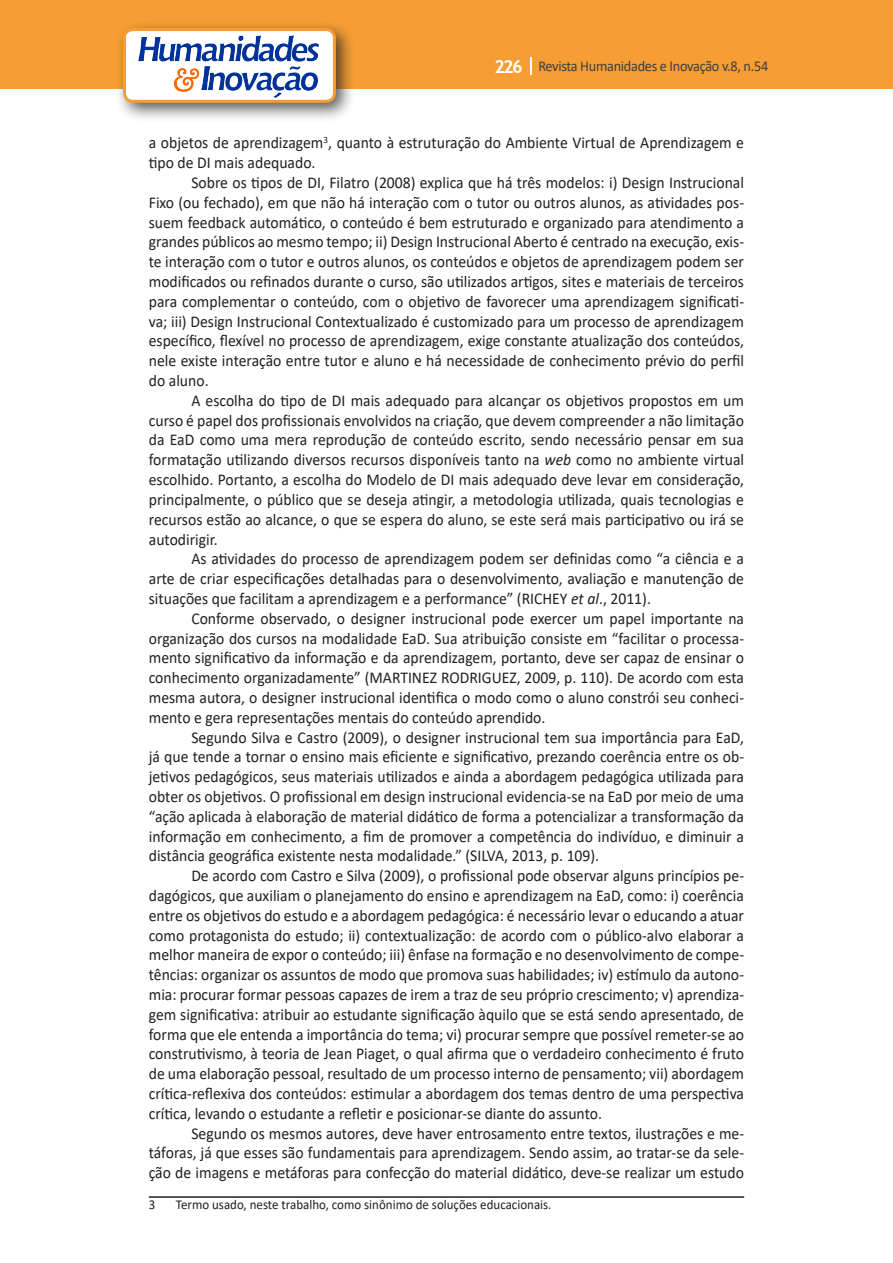
<style>
.page{position:relative;width:893px;height:1263px;background:#fff}
.page>*{position:absolute;margin:0;border:0;box-sizing:border-box;transform-origin:0 0}
.Texto{font:16.5px/19.8px "Calibri";color:#231f20;text-align:justify;scale:.95 1}
.t1{font:15px "Calibri";letter-spacing:-.02em;color:#3e3e3f;scale:.95 1}
.Rodapé{font:13.5px "Calibri";color:#231f20;scale:.96 1}
.s1{font-family:"Trebuchet MS";font-weight:700;font-size:18px;color:#fff}
.s2{font-style:italic}
</style>
<div class="page">
<div style="left:0;top:0;width:893px;height:88px;background:#f69e34"></div>
<svg style="left:530px;top:57px;width:2px;height:18px"></svg>
<div style="left:115px;top:20px;width:241px;height:103px;background:#231f20;opacity:.75"></div>
<div style="left:125px;top:30px;width:209px;height:71px;background:#fff;border-radius:9px"></div>
<img style="left:138px;top:35px;width:181px;height:62px">
<div style="left:123px;top:28px;width:213px;height:75px;border:3px solid #f69e34;border-radius:9px"></div>
<hr style="left:149px;top:1196px;width:595px;height:2px;background:#231f20">
<p class="t1" style="left:495px;top:56px;width:290px"><span class="s1">226</span> Revista Humanidades e Inovação v.8, n.54</p>
<p class="Texto" style="left:149px;top:133px;width:628px">a objetos de aprendizagem<sup>3</sup>, quanto à estruturação do Ambiente Virtual de Aprendizagem e tipo de DI mais adequado.</p>
<p class="Texto" style="left:149px;top:172px;width:628px;text-indent:43px">Sobre os tipos de DI, Filatro (2008) explica que há três modelos: i) Design Instrucional Fixo (ou fechado), em que não há interação com o tutor ou outros alunos, as atividades pos&shy;suem feedback automático, o conteúdo é bem estruturado e organizado para atendimento a grandes públicos ao mesmo tempo; ii) Design Instrucional Aberto é centrado na execução, exis&shy;te interação com o tutor e outros alunos, os conteúdos e objetos de aprendizagem podem ser modificados ou refinados durante o curso, são utilizados artigos, sites e materiais de terceiros para complementar o conteúdo, com o objetivo de favorecer uma aprendizagem significati&shy;va; iii) Design Instrucional Contextualizado é customizado para um processo de aprendizagem específico, flexível no processo de aprendizagem, exige constante atualização dos conteúdos, nele existe interação entre tutor e aluno e há necessidade de conhecimento prévio do perfil do aluno.</p>
<p class="Texto" style="left:149px;top:390px;width:628px;text-indent:43px">A escolha do tipo de DI mais adequado para alcançar os objetivos propostos em um curso é papel dos profissionais envolvidos na criação, que devem compreender a não limitação da EaD como uma mera reprodução de conteúdo escrito, sendo necessário pensar em sua formatação utilizando diversos recursos disponíveis tanto na <span class="s2">web</span> como no ambiente virtual escolhido. Portanto, a escolha do Modelo de DI mais adequado deve levar em consideração, principalmente, o público que se deseja atingir, a metodologia utilizada, quais tecnologias e recursos estão ao alcance, o que se espera do aluno, se este será mais participativo ou irá se autodirigir.</p>
<p class="Texto" style="left:149px;top:548px;width:628px;text-indent:43px">As atividades do processo de aprendizagem podem ser definidas como “a ciência e a arte de criar especificações detalhadas para o desenvolvimento, avaliação e manutenção de situações que facilitam a aprendizagem e a performance” (RICHEY <span class="s2">et al</span>., 2011).</p>
<p class="Texto" style="left:149px;top:608px;width:628px;text-indent:43px">Conforme observado, o designer instrucional pode exercer um papel importante na organização dos cursos na modalidade EaD. Sua atribuição consiste em “facilitar o processa&shy;mento significativo da informação e da aprendizagem, portanto, deve ser capaz de ensinar o conhecimento organizadamente” (MARTINEZ RODRIGUEZ, 2009, p. 110). De acordo com esta mesma autora, o designer instrucional identifica o modo como o aluno constrói seu conheci&shy;mento e gera representações mentais do conteúdo aprendido.</p>
<p class="Texto" style="left:149px;top:727px;width:628px;text-indent:43px">Segundo Silva e Castro (2009), o designer instrucional tem sua importância para EaD, já que tende a tornar o ensino mais eficiente e significativo, prezando coerência entre os ob&shy;jetivos pedagógicos, seus materiais utilizados e ainda a abordagem pedagógica utilizada para obter os objetivos. O profissional em design instrucional evidencia-se na EaD por meio de uma “ação aplicada à elaboração de material didático de forma a potencializar a transformação da informação em conhecimento, a fim de promover a competência do indivíduo, e diminuir a distância geográfica existente nesta modalidade.” (SILVA, 2013, p. 109).</p>
<p class="Texto" style="left:149px;top:865px;width:628px;text-indent:43px">De acordo com Castro e Silva (2009), o profissional pode observar alguns princípios pe&shy;dagógicos, que auxiliam o planejamento do ensino e aprendizagem na EaD, como: i) coerência entre os objetivos do estudo e a abordagem pedagógica: é necessário levar o educando a atuar como protagonista do estudo; ii) contextualização: de acordo com o público-alvo elaborar a melhor maneira de expor o conteúdo; iii) ênfase na formação e no desenvolvimento de compe&shy;tências: organizar os assuntos de modo que promova suas habilidades; iv) estímulo da autono&shy;mia: procurar formar pessoas capazes de irem a traz de seu próprio crescimento; v) aprendiza&shy;gem significativa: atribuir ao estudante significação àquilo que se está sendo apresentado, de forma que ele entenda a importância do tema; vi) procurar sempre que possível remeter-se ao construtivismo, à teoria de Jean Piaget, o qual afirma que o verdadeiro conhecimento é fruto de uma elaboração pessoal, resultado de um processo interno de pensamento; vii) abordagem crítica-reflexiva dos conteúdos: estimular a abordagem dos temas dentro de uma perspectiva crítica, levando o estudante a refletir e posicionar-se diante do assunto.</p>
<p class="Texto" style="left:149px;top:1123px;width:628px;text-indent:43px">Segundo os mesmos autores, deve haver entrosamento entre textos, ilustrações e me&shy;táforas, já que esses são fundamentais para aprendizagem. Sendo assim, ao tratar-se da sele&shy;ção de imagens e metáforas para confecção do material didático, deve-se realizar um estudo</p>
<p class="Rodapé" style="left:149px;top:1195px;width:8px">3</p>
<p class="Rodapé" style="left:176px;top:1195px;width:393px">Termo usado, neste trabalho, como sinônimo de soluções educacionais.</p>
</div>
